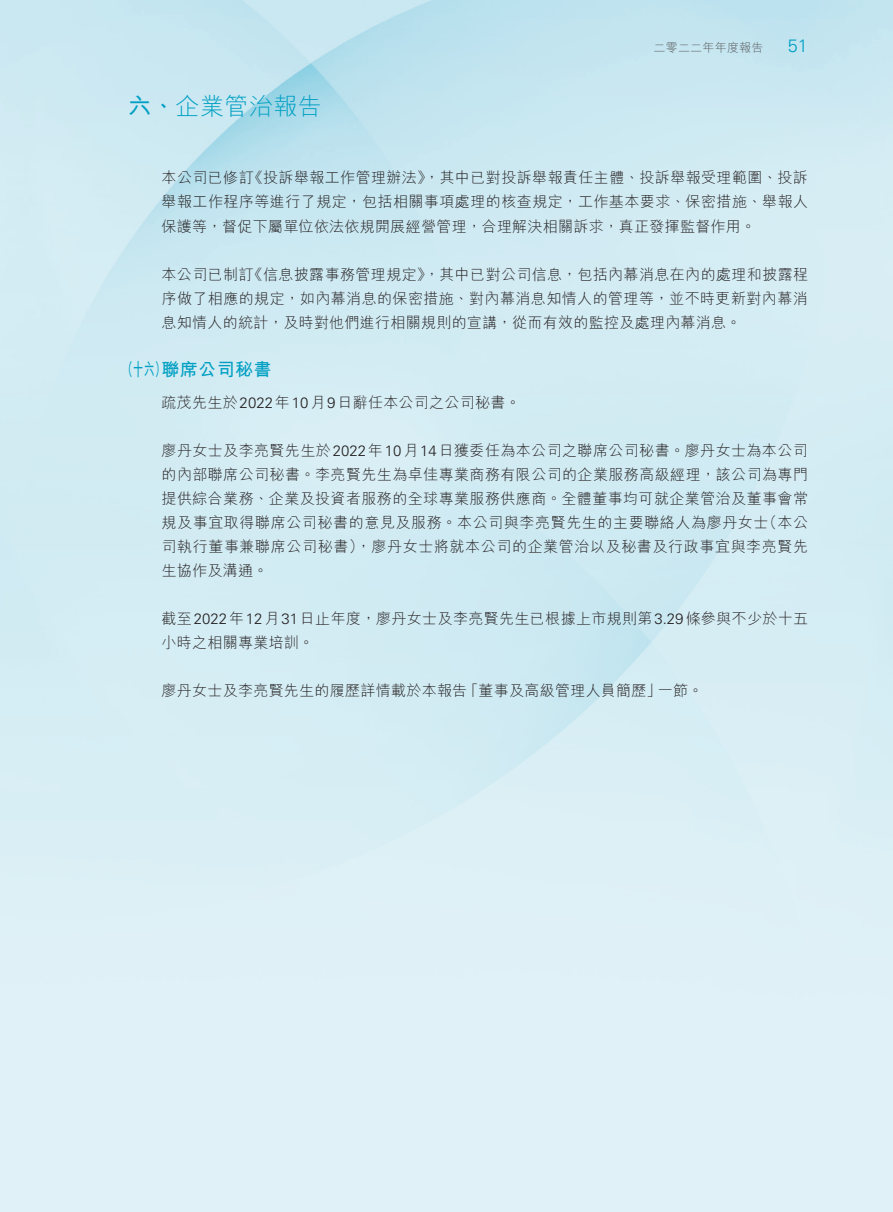
<style>
.page{position:relative;width:893px;height:1212px;background:#fff}
.page>*{position:absolute;margin:0;border:0;box-sizing:border-box;transform-origin:0 0}
.t1{font:300 24px "M Hei HK";letter-spacing:.02em;color:#009fc3}
._01_H1{font:700 18px "M Hei HK";letter-spacing:.02em;color:#009fc3;scale:.6 1}
.t2{font:300 18px "Univers LT Std";color:#009fc3}
._00_txt{font:300 15px/24px "M Hei HK";letter-spacing:.02em;color:#231f20;text-align:justify}
.t3{font:300 12px "M Hei HK";letter-spacing:.02em;color:#57585a}
.s1{font-weight:700}
.s2{font-family:"Univers LT Std"}
</style>
<div class="page">
<h1 class="t1" style="left:128px;top:94px;width:196px"><span class="s1">六、</span>企業管治報告</h1>
<p class="t3" style="left:653px;top:41px;width:111px">二零二二年年度報告</p>
<p class="t2" style="left:788px;top:35px;width:22px">51</p>
<p class="_00_txt" style="left:162px;top:166px;width:648px">本公司已修訂《投訴舉報工作管理辦法》，其中已對投訴舉報責任主體、投訴舉報受理範圍、投訴舉報工作程序等進行了規定，包括相關事項處理的核查規定，工作基本要求、保密措施、舉報人保護等，督促下屬單位依法依規開展經營管理，合理解決相關訴求，真正發揮監督作用。</p>
<p class="_00_txt" style="left:162px;top:262px;width:648px">本公司已制訂《信息披露事務管理規定》，其中已對公司信息，包括內幕消息在內的處理和披露程序做了相應的規定，如內幕消息的保密措施、對內幕消息知情人的管理等，並不時更新對內幕消息知情人的統計，及時對他們進行相關規則的宣講，從而有效的監控及處理內幕消息。</p>
<p class="_01_H1" style="left:122px;top:356px;width:250px">（十六）聯席公司秘書</p>
<p class="_00_txt" style="left:162px;top:390px;width:360px">疏茂先生於<span class="s2">2022</span>年<span class="s2">10</span>月<span class="s2">9</span>日辭任本公司之公司秘書。</p>
<p class="_00_txt" style="left:162px;top:438px;width:648px">廖丹女士及李亮賢先生於<span class="s2">2022</span>年<span class="s2">10</span>月<span class="s2">14</span>日獲委任為本公司之聯席公司秘書。廖丹女士為本公司的內部聯席公司秘書。李亮賢先生為卓佳專業商務有限公司的企業服務高級經理，該公司為專門提供綜合業務、企業及投資者服務的全球專業服務供應商。全體董事均可就企業管治及董事會常規及事宜取得聯席公司秘書的意見及服務。本公司與李亮賢先生的主要聯絡人為廖丹女士（本公司執行董事兼聯席公司秘書），廖丹女士將就本公司的企業管治以及秘書及行政事宜與李亮賢先生協作及溝通。</p>
<p class="_00_txt" style="left:162px;top:606px;width:648px">截至<span class="s2">2022</span>年<span class="s2">12</span>月<span class="s2">31</span>日止年度，廖丹女士及李亮賢先生已根據上市規則第<span class="s2">3.29</span>條參與不少於十五小時之相關專業培訓。</p>
<p class="_00_txt" style="left:162px;top:678px;width:543px">廖丹女士及李亮賢先生的履歷詳情載於本報告「董事及高級管理人員簡歷」一節。</p>
</div>
